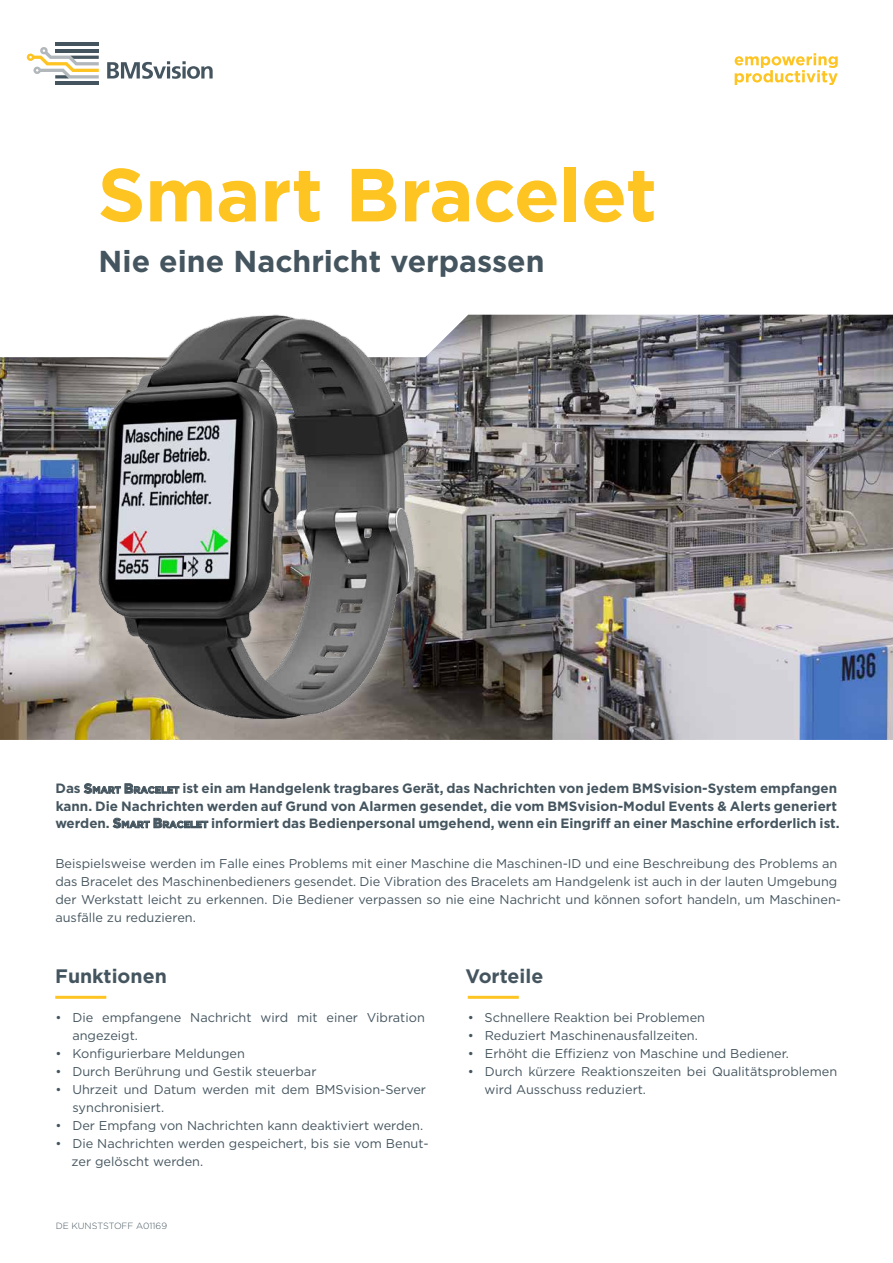
<style>
.page{position:relative;width:893px;height:1263px;background:#fff}
.page>*{position:absolute;margin:0;border:0;box-sizing:border-box;transform-origin:0 0}
.t1{font:700 75px "Gotham";letter-spacing:-.01em;color:#fec422}
.t2{font:700 30.3px "Gotham";color:#45555f}
.t3{font:700 19.5px "Gotham";color:#45555f}
.t4{font:700 13.5px/17.2px "Gotham";color:#45555f}
.t5{font:12.75px/18px "Gotham";color:#45555f}
.t6{font:300 9px "Gotham";letter-spacing:.025em;color:#45555f}
.t7{font:300 9px "Gotham";color:#45555f}
.s1{font-style:inherit}
.s2{font-size:9.45px}
</style>
<div class="page">
<svg style="left:107px;top:61px;width:106px;height:18px"></svg>
<hr style="left:55px;top:82px;width:44px;height:3px;background:#45555f">
<hr style="left:55px;top:43px;width:44px;height:3px;background:#45555f">
<svg style="left:27px;top:47px;width:72px;height:31px"></svg>
<svg style="left:735px;top:53px;width:103px;height:32px"></svg>
<hr style="left:55px;top:996px;width:51px;height:3px;background:#fec422">
<hr style="left:468px;top:996px;width:51px;height:3px;background:#fec422">
<img style="left:0;top:315px;width:893px;height:425px">
<div style="left:91px;top:302px;width:342px;height:429px;background:#fff;opacity:.41"></div>
<img style="left:91px;top:308px;width:330px;height:418px">
<h1 class="t1" style="left:98px;top:145px;width:561px">Smart Bracelet</h1>
<h2 class="t2" style="left:99px;top:241px;width:447px">Nie eine Nachricht verpassen</h2>
<p class="t4" style="left:55px;top:780px;width:786px">Das <span class="s1">S</span><span class="s2">MART</span> <span class="s1">B</span><span class="s2">RACELET</span> ist ein am Handgelenk tragbares Gerät, das Nachrichten von jedem BMSvision-System empfangen kann. Die Nachrichten werden auf Grund von Alarmen gesendet, die vom BMSvision-Modul Events &amp; Alerts generiert werden. <span class="s1">S</span><span class="s2">MART</span> <span class="s1">B</span><span class="s2">RACELET</span> informiert das Bedienpersonal umgehend, wenn ein Eingriff an einer Maschine erforderlich ist.</p>
<p class="t5" style="left:55px;top:854px;width:787px">Beispielsweise werden im Falle eines Problems mit einer Maschine die Maschinen-ID und eine Beschreibung des Problems an das Bracelet des Maschinenbedieners gesendet. Die Vibration des Bracelets am Handgelenk ist auch in der lauten Umgebung der Werkstatt leicht zu erkennen. Die Bediener verpassen so nie eine Nachricht und können sofort handeln, um Maschinen&shy;ausfälle zu reduzieren.</p>
<h3 class="t3" style="left:55px;top:963px;width:113px">Funktionen</h3>
<p class="t5" style="left:72px;top:1008px;width:354px;text-indent:-17px">• Die empfangene Nachricht wird mit einer Vibration angezeigt.</p>
<p class="t5" style="left:55px;top:1044px;width:191px">• Konfigurierbare Meldungen</p>
<p class="t5" style="left:55px;top:1062px;width:263px">• Durch Berührung und Gestik steuerbar</p>
<p class="t5" style="left:72px;top:1080px;width:355px;text-indent:-17px">• Uhrzeit und Datum werden mit dem BMSvision-Server synchronisiert.</p>
<p class="t5" style="left:55px;top:1116px;width:369px">• Der Empfang von Nachrichten kann deaktiviert werden.</p>
<p class="t5" style="left:72px;top:1134px;width:359px;text-indent:-16px">• Die Nachrichten werden gespeichert, bis sie vom Benut&shy;zer gelöscht werden.</p>
<p class="t6" style="left:72px;top:1220px;width:171px">TEXTILES/PLASTICS A01168/A01169</p>
<p class="t7" style="left:56px;top:1220px;width:113px">DE KUNSTSTOFF A01169</p>
<h3 class="t3" style="left:465px;top:963px;width:79px">Vorteile</h3>
<p class="t5" style="left:468px;top:1008px;width:239px">• Schnellere Reaktion bei Problemen</p>
<p class="t5" style="left:468px;top:1026px;width:232px">• Reduziert Maschinenausfallzeiten.</p>
<p class="t5" style="left:468px;top:1044px;width:323px">• Erhöht die Effizienz von Maschine und Bediener.</p>
<p class="t5" style="left:485px;top:1062px;width:354px;text-indent:-17px">• Durch kürzere Reaktionszeiten bei Qualitätsproblemen wird Ausschuss reduziert.</p>
</div>
